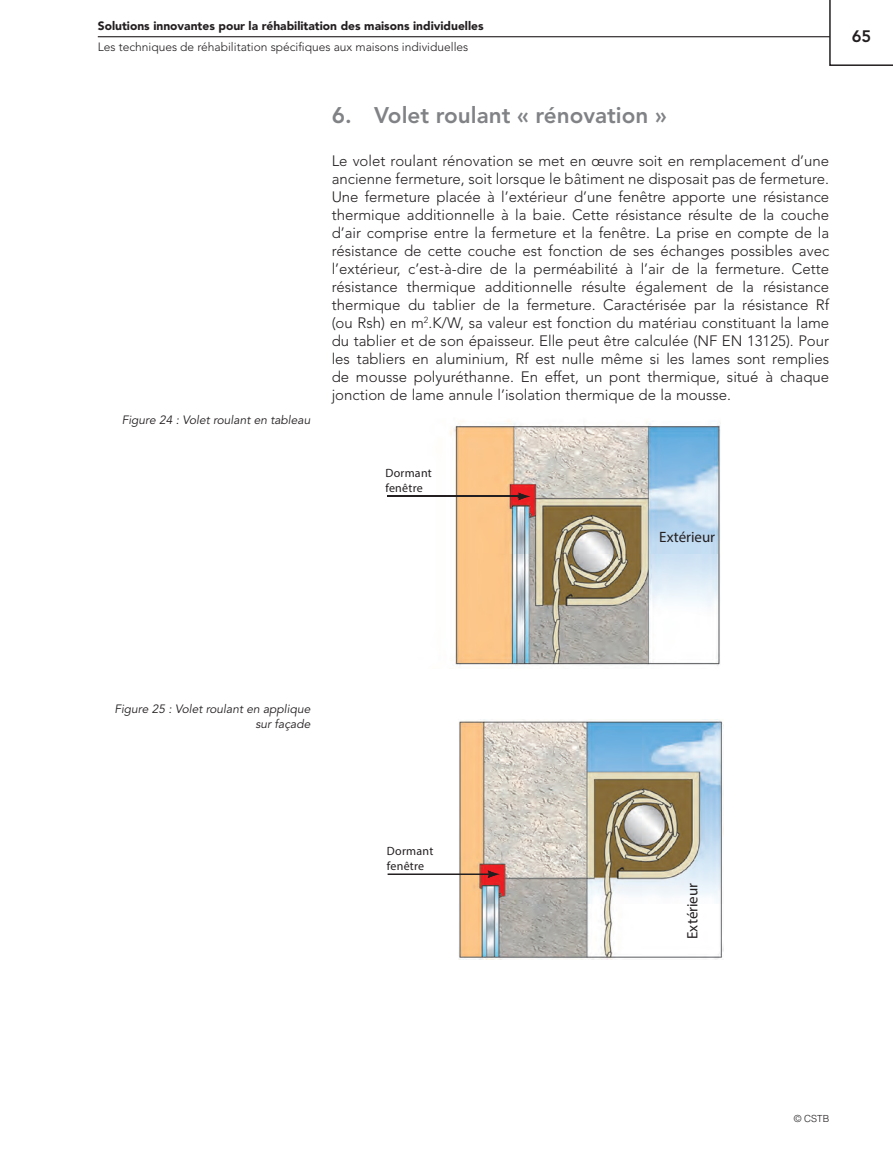
<style>
.page{position:relative;width:893px;height:1149px;background:#fff}
.page>*{position:absolute;margin:0;border:0;box-sizing:border-box;transform-origin:0 0}
.t1{font:800 22.5px "Avenir LT Std";color:#808285}
.t2{font:800 16.5px "Avenir LT Std";color:#231f20}
.t3{font:300 15px/18px "Avenir LT Std";color:#231f20;text-align:justify}
.t4{font:15px "Univers";color:#231f20}
.t5{font:italic 12px/15px "Avenir LT Std";color:#231f20;text-align:right}
.t6{font:300 12px "Avenir LT Std";color:#231f20}
.t7{font:900 12px "Avenir LT Std";color:#231f20}
.t8{font:12px/14.4px "Univers";letter-spacing:.02em;color:#231f20}
.t9{font:300 9.75px "Helvetica LT Std";color:#231f20}
</style>
<div class="page">
<hr style="left:98px;top:36px;width:795px;height:1px;background:#231f20">
<svg style="left:829px;top:0;width:64px;height:66px"></svg>
<img style="left:450px;top:420px;width:271px;height:246px">
<hr style="left:387px;top:495px;width:134px;height:2px;background:#231f20">
<svg style="left:518px;top:492px;width:12px;height:8px"></svg>
<img style="left:458px;top:719px;width:266px;height:240px">
<hr style="left:388px;top:873px;width:103px;height:1px;background:#231f20">
<svg style="left:488px;top:870px;width:12px;height:7px"></svg>
<p class="t7" style="left:98px;top:19px;width:387px">Solutions innovantes pour la réhabilitation des maisons individuelles</p>
<p class="t6" style="left:98px;top:40px;width:372px">Les techniques de réhabilitation spécifiques aux maisons individuelles</p>
<p class="t5" style="left:122px;top:412px;width:190px">Figure 24 : Volet roulant en tableau</p>
<h1 class="t1" style="left:332px;top:102px;width:337px">6. Volet roulant « rénovation »</h1>
<p class="t3" style="left:332px;top:151px;width:499px">Le volet roulant rénovation se met en œuvre soit en remplacement d’une ancienne fermeture, soit lorsque le bâtiment ne disposait pas de fermeture.<br>Une fermeture placée à l’extérieur d’une fenêtre apporte une résistance thermique additionnelle à la baie. Cette résistance résulte de la couche d’air comprise entre la fermeture et la fenêtre. La prise en compte de la résistance de cette couche est fonction de ses échanges possibles avec l’extérieur, c’est-à-dire de la perméabilité à l’air de la fermeture. Cette résistance thermique additionnelle résulte également de la résistance thermique du tablier de la fermeture. Caractérisée par la résistance Rf (ou Rsh) en m<sup>2</sup>.K/W, sa valeur est fonction du matériau constituant la lame du tablier et de son épaisseur. Elle peut être calculée (NF EN 13125). Pour les tabliers en aluminium, Rf est nulle même si les lames sont remplies de mousse polyuréthanne. En effet, un pont thermique, situé à chaque jonction de lame annule l’isolation thermique de la mousse.</p>
<p class="t8" style="left:385px;top:466px;width:48px">Dormant fenêtre</p>
<p class="t4" style="left:659px;top:527px;width:57px">Extérieur</p>
<p class="t2" style="left:852px;top:26px;width:21px">65</p>
<p class="t5" style="left:114px;top:701px;width:198px">Figure 25 : Volet roulant en applique sur façade</p>
<p class="t8" style="left:387px;top:843px;width:48px">Dormant fenêtre</p>
<p class="t4" style="left:683px;top:938px;width:57px;rotate:-90deg">Extérieur</p>
<p class="t9" style="left:794px;top:1111px;width:37px">© CSTB</p>
</div>
